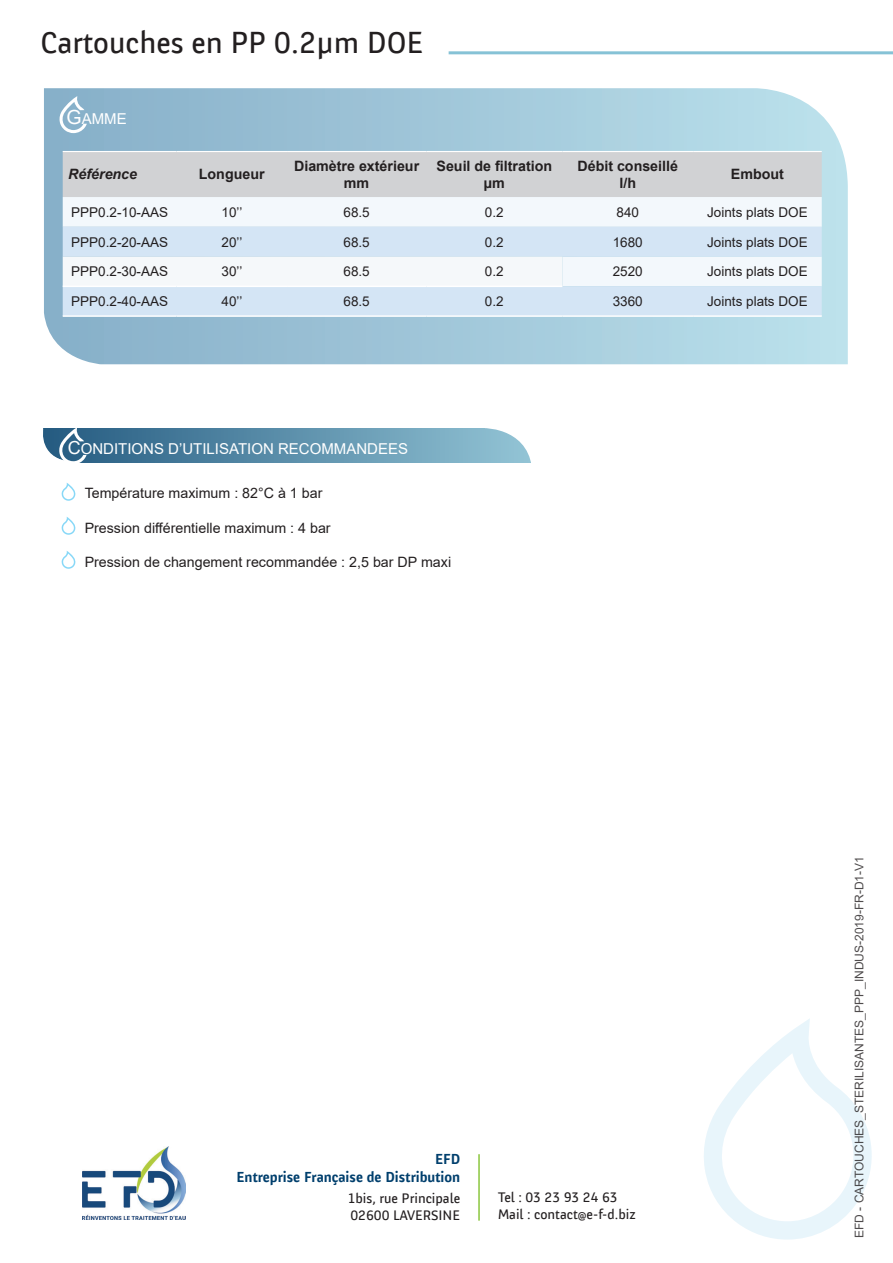
<style>
.page{position:relative;width:893px;height:1263px;background:#fff}
.page>*{position:absolute;margin:0;border:0;box-sizing:border-box;transform-origin:0 0}
.t1{font:31.5px "Banque Post";color:#231f20}
.t2{font:15px "Arial";color:#fff}
.t3{font:700 15px "Banque Post";color:#003f6d}
.t4{font:14.25px "Arial";color:#231f20}
.t5{font:700 14.25px/17.1px "Arial";color:#231f20;text-align:center}
.t6{font:14.25px "Banque Post";color:#231f20}
.t7{font:italic 700 14.25px "Arial";color:#231f20}
.t8{font:13.5px "Arial";color:#231f20}
.t9{font:12px "Arial";color:#231f20}
.s1{font-size:19.5px}
.s2{font-size:18px}
</style>
<div class="page">
<svg style="left:44px;top:88px;width:804px;height:276px;background:#a3c9db"></svg>
<hr style="left:449px;top:51px;width:444px;height:3px;background:#86c2d6">
<svg style="left:87px;top:429px;width:397px;height:34px;background:#5b8eaa"></svg>
<svg style="left:484px;top:428px;width:47px;height:35px"></svg>
<svg style="left:43px;top:428px;width:44px;height:35px"></svg>
<div style="left:63px;top:152px;width:759px;height:45px;background:#d1d2d4"></div>
<div style="left:63px;top:197px;width:759px;height:30px;background:#f3f8fc"></div>
<svg style="left:63px;top:227px;width:759px;height:88px;background:#d8e7f5"></svg>
<div style="left:63px;top:257px;width:499px;height:29px;background:#f5f8fa"></div>
<hr style="left:63px;top:151px;width:113px;height:1px;background:#fff">
<hr style="left:176px;top:151px;width:111px;height:1px;background:#fff">
<hr style="left:287px;top:151px;width:139px;height:1px;background:#fff">
<hr style="left:426px;top:151px;width:136px;height:1px;background:#fff">
<hr style="left:562px;top:151px;width:131px;height:1px;background:#fff">
<hr style="left:693px;top:151px;width:129px;height:1px;background:#fff">
<hr style="left:63px;top:286px;width:113px;height:1px;background:#fff">
<hr style="left:176px;top:286px;width:111px;height:1px;background:#fff">
<hr style="left:287px;top:286px;width:139px;height:1px;background:#fff">
<hr style="left:426px;top:286px;width:136px;height:1px;background:#fff">
<hr style="left:63px;top:315px;width:113px;height:2px;background:#fff">
<hr style="left:176px;top:315px;width:111px;height:2px;background:#fff">
<hr style="left:287px;top:315px;width:139px;height:2px;background:#fff">
<hr style="left:426px;top:315px;width:136px;height:2px;background:#fff">
<hr style="left:562px;top:315px;width:131px;height:2px;background:#fff">
<hr style="left:693px;top:315px;width:129px;height:2px;background:#fff">
<svg style="left:59px;top:96px;width:28px;height:37px"></svg>
<svg style="left:704px;top:1019px;width:168px;height:220px"></svg>
<svg style="left:62px;top:483px;width:14px;height:18px"></svg>
<svg style="left:62px;top:551px;width:14px;height:18px"></svg>
<svg style="left:62px;top:517px;width:14px;height:18px"></svg>
<hr style="left:478px;top:1154px;width:2px;height:66px;background:#8bc63e">
<img style="left:82px;top:1146px;width:104px;height:74px">
<p class="t1" style="left:40px;top:26px;width:385px">Cartouches en PP 0.2µm DOE</p>
<p class="t2" style="left:67px;top:108px;width:62px"><span class="s1">G</span>AMME</p>
<p class="t7" style="left:68px;top:165px;width:70px">Référence</p>
<p class="t5" style="left:199px;top:166px;width:67px">Longueur</p>
<p class="t5" style="left:294px;top:158px;width:127px">Diamètre extérieur</p>
<p class="t5" style="left:344px;top:175px;width:27px">mm</p>
<p class="t5" style="left:436px;top:158px;width:117px">Seuil de filtration µm</p>
<p class="t5" style="left:577px;top:158px;width:102px">Débit conseillé l/h</p>
<p class="t5" style="left:731px;top:166px;width:55px">Embout</p>
<p class="t8" style="left:71px;top:203px;width:98px">PPP0.2-10-AAS</p>
<p class="t8" style="left:222px;top:203px;width:22px">10’’</p>
<p class="t8" style="left:343px;top:203px;width:28px">68.5</p>
<p class="t8" style="left:485px;top:203px;width:20px">0.2</p>
<p class="t8" style="left:616px;top:203px;width:24px">840</p>
<p class="t8" style="left:707px;top:203px;width:102px">Joints plats DOE</p>
<p class="t8" style="left:71px;top:233px;width:98px">PPP0.2-20-AAS</p>
<p class="t8" style="left:222px;top:233px;width:22px">20’’</p>
<p class="t8" style="left:343px;top:233px;width:28px">68.5</p>
<p class="t8" style="left:485px;top:233px;width:20px">0.2</p>
<p class="t8" style="left:613px;top:233px;width:32px">1680</p>
<p class="t8" style="left:707px;top:233px;width:102px">Joints plats DOE</p>
<p class="t8" style="left:71px;top:262px;width:98px">PPP0.2-30-AAS</p>
<p class="t8" style="left:222px;top:262px;width:22px">30’’</p>
<p class="t8" style="left:343px;top:262px;width:28px">68.5</p>
<p class="t8" style="left:485px;top:262px;width:20px">0.2</p>
<p class="t8" style="left:613px;top:262px;width:32px">2520</p>
<p class="t8" style="left:707px;top:262px;width:102px">Joints plats DOE</p>
<p class="t8" style="left:71px;top:292px;width:98px">PPP0.2-40-AAS</p>
<p class="t8" style="left:222px;top:292px;width:22px">40’’</p>
<p class="t8" style="left:343px;top:292px;width:28px">68.5</p>
<p class="t8" style="left:485px;top:292px;width:20px">0.2</p>
<p class="t8" style="left:613px;top:292px;width:32px">3360</p>
<p class="t8" style="left:707px;top:292px;width:102px">Joints plats DOE</p>
<p class="t2" style="left:68px;top:438px;width:342px"><span class="s2">C</span>ONDITIONS D’UTILISATION RECOMMANDEES</p>
<p class="t4" style="left:85px;top:483px;width:239px">Température maximum : 82°C à 1 bar</p>
<p class="t4" style="left:85px;top:518px;width:247px">Pression différentielle maximum : 4 bar</p>
<p class="t4" style="left:85px;top:552px;width:368px">Pression de changement recommandée : 2,5 bar DP maxi</p>
<p class="t3" style="left:435px;top:1150px;width:27px">EFD</p>
<p class="t3" style="left:236px;top:1168px;width:225px">Entreprise Française de Distribution</p>
<p class="t6" style="left:348px;top:1190px;width:114px">1bis, rue Principale</p>
<p class="t6" style="left:350px;top:1207px;width:111px">02600 LAVERSINE</p>
<p class="t6" style="left:498px;top:1190px;width:121px">Tel : 03 23 93 24 63</p>
<p class="t6" style="left:498px;top:1207px;width:139px">Mail : contact@e-f-d.biz</p>
<p class="t9" style="left:851px;top:1238px;width:383px;rotate:-90deg">EFD - CARTOUCHES_STERILISANTES_PPP_INDUS-2019-FR-D1-V1</p>
</div>
